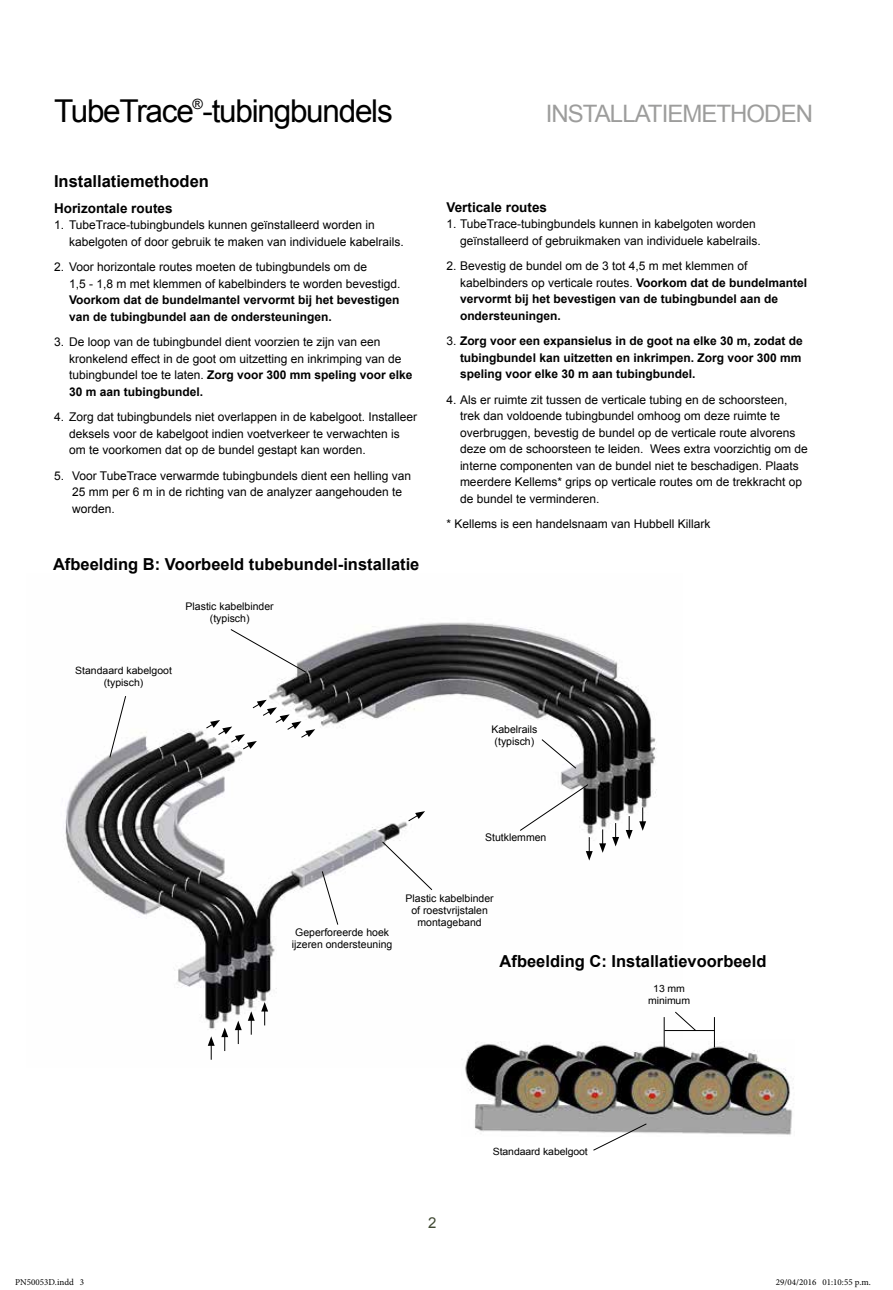
<style>
.page{position:relative;width:893px;height:1290px;background:#fff}
.page>*{position:absolute;margin:0;border:0;box-sizing:border-box;transform-origin:0 0}
.t1{font:31.5px "Arial";letter-spacing:-.04em;color:#000}
.t2{font:24px "Arial";letter-spacing:-.04em;color:#9d9d9c}
.t3{font:700 16.5px "Arial";color:#000}
.t4{font:15px "Arial";color:#404933}
.t5{font:14.1px "Arial";color:#000}
.t6{font:700 13.5px "Arial";color:#000}
.t7{font:12px/16.5px "Arial";color:#000}
.t8{font:700 12px/16.5px "Arial";color:#000}
.t9{font:10.5px/12px "Arial";color:#000;text-align:center}
.t10{font:10.05px/12px "Arial";letter-spacing:-.01em;color:#000;text-align:center;scale:1.05 1}
.t11{font:10.05px/12px "Arial";letter-spacing:-.01em;color:#000;text-align:center;scale:1.04 1}
.t12{font:9px "Minion Pro";color:#000}
.s1{font-weight:700}
.s2{font-weight:400}
</style>
<div class="page">
<img style="left:65px;top:622px;width:617px;height:438px">
<svg style="left:205px;top:700px;width:110px;height:50px"></svg>
<svg style="left:408px;top:811px;width:17px;height:11px"></svg>
<svg style="left:109px;top:695px;width:18px;height:63px"></svg>
<svg style="left:230px;top:628px;width:77px;height:45px"></svg>
<svg style="left:321px;top:870px;width:18px;height:55px"></svg>
<svg style="left:381px;top:841px;width:52px;height:50px"></svg>
<svg style="left:541px;top:738px;width:36px;height:31px"></svg>
<svg style="left:519px;top:783px;width:70px;height:48px"></svg>
<svg style="left:248px;top:1011px;width:7px;height:24px"></svg>
<svg style="left:261px;top:1002px;width:7px;height:23px"></svg>
<svg style="left:208px;top:1036px;width:7px;height:24px"></svg>
<svg style="left:221px;top:1028px;width:7px;height:23px"></svg>
<svg style="left:235px;top:1021px;width:7px;height:23px"></svg>
<svg style="left:599px;top:829px;width:7px;height:24px"></svg>
<svg style="left:586px;top:837px;width:7px;height:23px"></svg>
<svg style="left:639px;top:807px;width:7px;height:24px"></svg>
<svg style="left:626px;top:816px;width:7px;height:23px"></svg>
<svg style="left:612px;top:823px;width:7px;height:23px"></svg>
<img style="left:462px;top:1039px;width:332px;height:96px">
<svg style="left:592px;top:1123px;width:55px;height:28px"></svg>
<svg style="left:674px;top:1011px;width:22px;height:19px"></svg>
<hr style="left:664px;top:1017px;width:1px;height:30px;background:#000">
<hr style="left:664px;top:1030px;width:51px;height:1px;background:#000">
<hr style="left:714px;top:1017px;width:1px;height:30px;background:#000">
<p class="t5" style="left:193px;top:95px;width:12px">®</p>
<h1 class="t1" style="left:54px;top:90px;width:340px">TubeTrace -tubingbundels</h1>
<h3 class="t3" style="left:54px;top:171px;width:156px">Installatiemethoden</h3>
<p class="t6" style="left:54px;top:199px;width:120px">Horizontale routes</p>
<p class="t7" style="left:69px;top:217px;width:336px;text-indent:-15px">1. TubeTrace-tubingbundels kunnen geïnstalleerd worden in kabelgoten of door gebruik te maken van individuele kabelrails.</p>
<p class="t7" style="left:69px;top:259px;width:333px;text-indent:-15px">2. Voor horizontale routes moeten de tubingbundels om de<br>1,5 - 1,8 m met klemmen of kabelbinders te worden bevestigd.</p>
<p class="t8" style="left:69px;top:292px;width:332px">Voorkom dat de bundelmantel vervormt bij het bevestigen van de tubingbundel aan de ondersteuningen.</p>
<p class="t7" style="left:69px;top:334px;width:345px;text-indent:-15px">3. De loop van de tubingbundel dient voorzien te zijn van een kronkelend effect in de goot om uitzetting en inkrimping van de tubingbundel toe te laten. <span class="s1">Zorg voor 300 mm speling voor elke 30 m aan tubingbundel.</span></p>
<p class="t7" style="left:69px;top:409px;width:350px;text-indent:-15px">4. Zorg dat tubingbundels niet overlappen in de kabelgoot. Installeer deksels voor de kabelgoot indien voetverkeer te verwachten is om te voorkomen dat op de bundel gestapt kan worden.</p>
<p class="t7" style="left:72px;top:468px;width:341px;text-indent:-18px">5. Voor TubeTrace verwarmde tubingbundels dient een helling van<br>25 mm per 6 m in de richting van de analyzer aangehouden te worden.</p>
<h3 class="t3" style="left:53px;top:553px;width:368px">Afbeelding B: Voorbeeld tubebundel-installatie</h3>
<p class="t9" style="left:186px;top:600px;width:90px">Plastic kabelbinder (typisch)</p>
<p class="t11" style="left:75px;top:664px;width:95px">Standaard kabelgoot (typisch)</p>
<h2 class="t2" style="left:546px;top:98px;width:269px">INSTALLATIEMETHODEN</h2>
<p class="t6" style="left:446px;top:198px;width:102px">Verticale routes</p>
<p class="t7" style="left:460px;top:216px;width:302px;text-indent:-14px">1. TubeTrace-tubingbundels kunnen in kabelgoten worden geïnstalleerd of gebruikmaken van individuele kabelrails.</p>
<p class="t8" style="left:460px;top:258px;width:349px;text-indent:-14px"><span class="s2">2. Bevestig de bundel om de 3 tot 4,5 m met klemmen of kabelbinders op verticale routes.</span> Voorkom dat de bundelmantel vervormt bij het bevestigen van de tubingbundel aan de ondersteuningen.</p>
<p class="t8" style="left:460px;top:333px;width:344px;text-align:justify;text-indent:-14px"><span class="s2">3.</span> Zorg voor een expansielus in de goot na elke 30 m, zodat de tubingbundel kan uitzetten en inkrimpen. Zorg voor 300 mm speling voor elke 30 m aan tubingbundel.</p>
<p class="t7" style="left:460px;top:392px;width:349px;text-indent:-14px">4. Als er ruimte zit tussen de verticale tubing en de schoorsteen, trek dan voldoende tubingbundel omhoog om deze ruimte te overbruggen, bevestig de bundel op de verticale route alvorens deze om de schoorsteen te leiden. Wees extra voorzichtig om de interne componenten van de bundel niet te beschadigen. Plaats meerdere Kellems* grips op verticale routes om de trekkracht op de bundel te verminderen.</p>
<p class="t7" style="left:446px;top:516px;width:266px">* Kellems is een handelsnaam van Hubbell Killark</p>
<p class="t9" style="left:491px;top:724px;width:48px">Kabelrails (typisch)</p>
<p class="t9" style="left:485px;top:832px;width:63px">Stutklemmen</p>
<p class="t9" style="left:292px;top:926px;width:102px">Geperforeerde hoek ijzeren ondersteuning</p>
<p class="t9" style="left:406px;top:893px;width:90px">Plastic kabelbinder of roestvrijstalen montageband</p>
<h3 class="t3" style="left:500px;top:950px;width:268px">Afbeelding C: Installatievoorbeeld</h3>
<p class="t10" style="left:648px;top:982px;width:41px">13 mm minimum</p>
<p class="t4" style="left:428px;top:1213px;width:10px">2</p>
<p class="t10" style="left:493px;top:1146px;width:92px">Standaard kabelgoot</p>
<p class="t12" style="left:15px;top:1276px;width:71px">PN50053D.indd 3</p>
<p class="t12" style="left:776px;top:1276px;width:96px">29/04/2016 01:10:55 p.m.</p>
</div>
